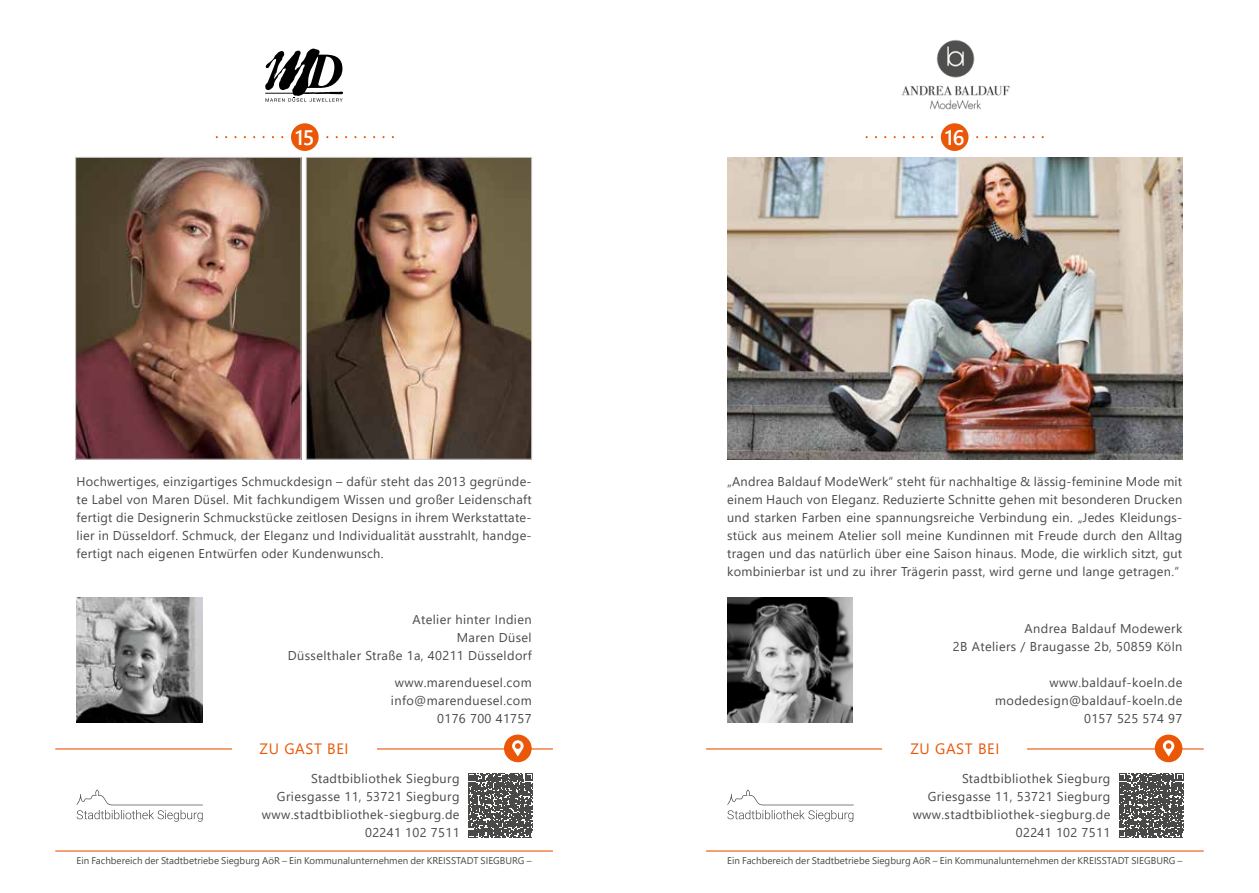
<style>
.page{position:relative;width:1259px;height:893px;background:#fff}
.page>*{position:absolute;margin:0;border:0;box-sizing:border-box;transform-origin:0 0}
.t1{font:600 21px "Segoe UI";color:#fff}
.t2{font:15px "Segoe UI";letter-spacing:.04em;color:#ea5707}
.t3{font:12.75px/18px "Segoe UI";letter-spacing:.03em;color:#494948;text-align:right}
.t4{font:9.75px "Segoe UI";color:#494948}
</style>
<div class="page">
<hr style="left:55px;top:850px;width:498px;height:2px;background:#ea5707">
<hr style="left:55px;top:748px;width:498px;height:1px;background:#ea5707">
<div style="left:232px;top:731px;width:144px;height:34px;background:#fff"></div>
<svg style="left:468px;top:774px;width:65px;height:64px"></svg>
<svg style="left:76px;top:789px;width:127px;height:33px"></svg>
<div style="left:504px;top:735px;width:27px;height:27px;background:#ea5707;border-radius:50%"></div>
<svg style="left:512px;top:740px;width:11px;height:17px"></svg>
<div style="left:291px;top:123px;width:28px;height:28px;background:#ea5707;border-radius:50%"></div>
<img style="left:77px;top:597px;width:125px;height:126px">
<svg style="left:265px;top:49px;width:78px;height:53px"></svg>
<img style="left:77px;top:159px;width:222px;height:298px">
<div style="left:75px;top:157px;width:226px;height:302px;border:1px solid #cfcfcf"></div>
<img style="left:308px;top:159px;width:222px;height:298px">
<div style="left:306px;top:157px;width:226px;height:302px;border:1px solid #cfcfcf"></div>
<hr style="left:706px;top:850px;width:497px;height:2px;background:#ea5707">
<hr style="left:706px;top:748px;width:497px;height:1px;background:#ea5707">
<div style="left:882px;top:731px;width:145px;height:34px;background:#fff"></div>
<svg style="left:1119px;top:774px;width:64px;height:64px"></svg>
<svg style="left:727px;top:789px;width:126px;height:33px"></svg>
<div style="left:1154px;top:735px;width:28px;height:27px;background:#ea5707;border-radius:50%"></div>
<svg style="left:1163px;top:740px;width:11px;height:17px"></svg>
<img style="left:902px;top:40px;width:108px;height:70px">
<div style="left:941px;top:123px;width:27px;height:28px;background:#ea5707;border-radius:50%"></div>
<img style="left:727px;top:597px;width:126px;height:126px">
<img style="left:727px;top:157px;width:455px;height:302px">
<h1 class="t1" style="left:295px;top:118px;width:21px">15</h1>
<h1 class="t1" style="left:945px;top:118px;width:21px">16</h1>
<p class="t3" style="left:77px;top:471px;width:457px;text-align:justify">Hochwertiges, einzigartiges Schmuckdesign – dafür steht das 2013 gegründe&shy;te Label von Maren Düsel. Mit fachkundigem Wissen und großer Leidenschaft fertigt die Designerin Schmuckstücke zeitlosen Designs in ihrem Werkstattate&shy;lier in Düsseldorf. Schmuck, der Eleganz und Individualität ausstrahlt, handge&shy;fertigt nach eigenen Entwürfen oder Kundenwunsch.</p>
<p class="t3" style="left:727px;top:471px;width:457px;text-align:justify">„Andrea Baldauf ModeWerk“ steht für nachhaltige &amp; lässig-feminine Mode mit einem Hauch von Eleganz. Reduzierte Schnitte gehen mit besonderen Drucken und starken Farben eine spannungsreiche Verbindung ein. „Jedes Kleidungs&shy;stück aus meinem Atelier soll meine Kundinnen mit Freude durch den Alltag tragen und das natürlich über eine Saison hinaus. Mode, die wirklich sitzt, gut kombinierbar ist und zu ihrer Trägerin passt, wird gerne und lange getragen.“</p>
<p class="t3" style="left:288px;top:609px;width:245px">Atelier hinter Indien<br>Maren Düsel<br>Düsselthaler Straße 1a, 40211 Düsseldorf</p>
<p class="t3" style="left:391px;top:672px;width:142px">www.marenduesel.com info@marenduesel.com<br>0176 700 41757</p>
<p class="t3" style="left:953px;top:618px;width:231px">Andrea Baldauf Modewerk<br>2B Ateliers / Braugasse 2b, 50859 Köln</p>
<p class="t3" style="left:995px;top:672px;width:189px">www.baldauf-koeln.de modedesign@baldauf-koeln.de<br>0157 525 574 97</p>
<p class="t2" style="left:259px;top:734px;width:91px">ZU GAST BEI</p>
<p class="t2" style="left:910px;top:734px;width:91px">ZU GAST BEI</p>
<p class="t3" style="left:262px;top:769px;width:199px">Stadtbibliothek Siegburg<br>Griesgasse 11, 53721 Siegburg www.stadtbibliothek-siegburg.de<br>02241 102 7511</p>
<p class="t3" style="left:912px;top:769px;width:199px">Stadtbibliothek Siegburg<br>Griesgasse 11, 53721 Siegburg www.stadtbibliothek-siegburg.de<br>02241 102 7511</p>
<p class="t4" style="left:77px;top:851px;width:456px">Ein Fachbereich der Stadtbetriebe Siegburg AöR – Ein Kommunalunternehmen der KREISSTADT SIEGBURG –</p>
<p class="t4" style="left:727px;top:851px;width:456px">Ein Fachbereich der Stadtbetriebe Siegburg AöR – Ein Kommunalunternehmen der KREISSTADT SIEGBURG –</p>
</div>
